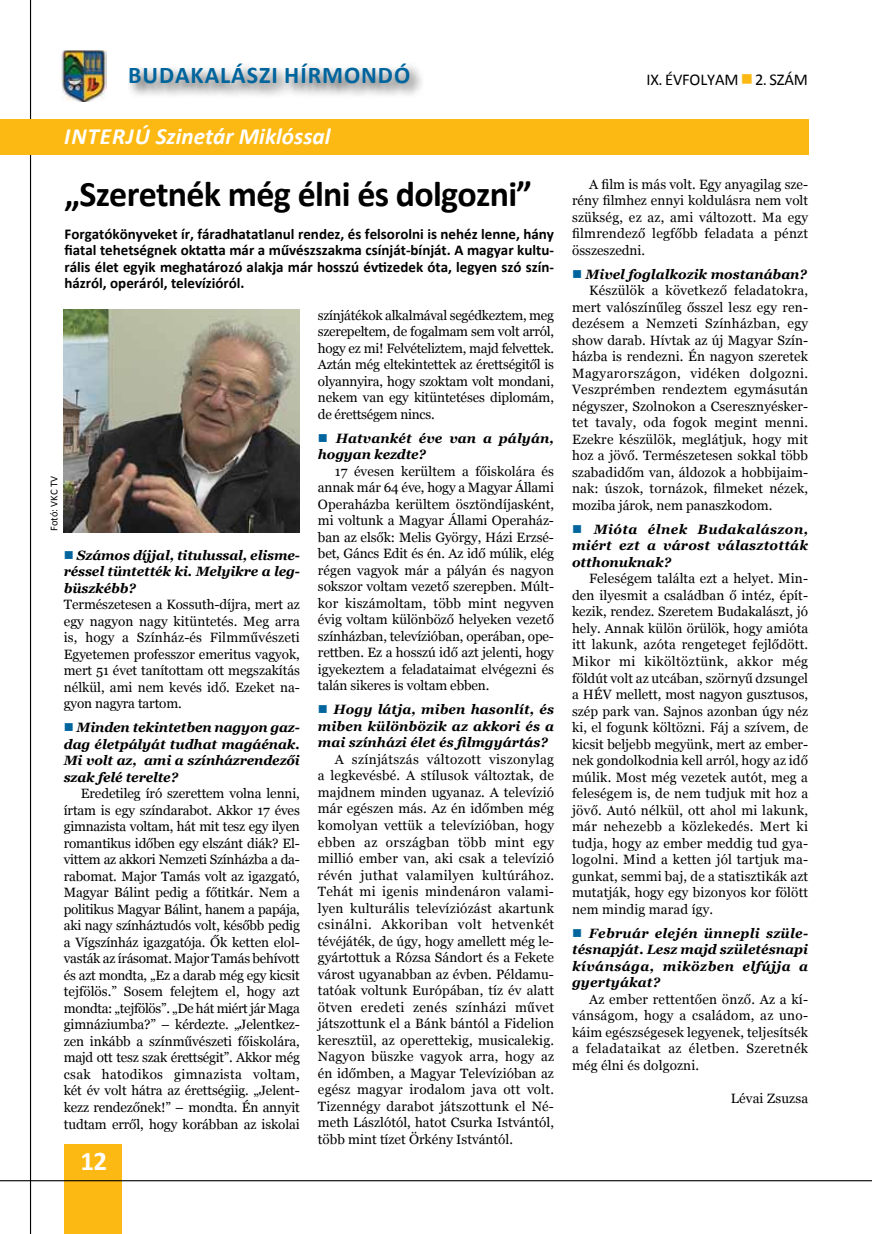
<style>
.page{position:relative;width:872px;height:1234px;background:#fff}
.page>*{position:absolute;margin:0;border:0;box-sizing:border-box;transform-origin:0 0}
.t1{font:700 36px "Calibri";letter-spacing:-.02em;color:#000}
.t2{font:700 27px "Calibri";color:#fff}
.t3{font:700 24px "Calibri";letter-spacing:.04em;color:#00649d}
.t4{font:italic 700 23.25px "Calibri";color:#fff}
.t5{font:16.5px "Calibri";letter-spacing:-.01em;color:#000}
.t6{font:700 15px/16.5px "Calibri";color:#000;text-align:justify}
.t7{font:13.5px/16.5px "Georgia";letter-spacing:.005em;color:#000;text-align:justify}
.t8{font:italic 700 13.5px/16.5px "Georgia";color:#000;text-align:justify}
.t9{font:13.5px "Georgia";letter-spacing:.035em;color:#000}
.t10{font:10.5px "Calibri";color:#000}
.s1{color:#fdb913}
.s2{color:#00649d}
</style>
<div class="page">
<hr style="left:30px;top:0;width:1px;height:1233px;background:#000">
<img style="left:61px;top:50px;width:45px;height:52px">
<div style="left:126px;top:60px;width:299px;height:39px;background:#000;opacity:.75"></div>
<div style="left:64px;top:1144px;width:58px;height:89px;background:#fdb913"></div>
<hr style="left:0;top:1179px;width:872px;height:1px;background:#000">
<div style="left:0;top:119px;width:808px;height:35px;background:#fdb913"></div>
<img style="left:64px;top:309px;width:236px;height:223px">
<h3 class="t3" style="left:128px;top:60px;width:284px">Budakalászi hírmondó</h3>
<p class="t5" style="left:646px;top:69px;width:163px">IX. ÉVFOLYAM <span class="s1">■</span> 2. SZÁM</p>
<h3 class="t4" style="left:64px;top:121px;width:22px">INTERJÚ</h3>
<h3 class="t4" style="left:156px;top:121px;width:176px">Szinetár Miklóssal</h3>
<h1 class="t1" style="left:64px;top:171px;width:469px">„Szeretnék még élni és dolgozni”</h1>
<p class="t6" style="left:64px;top:225px;width:491px">Forgatókönyveket ír, fáradhatatlanul rendez, és felsorolni is nehéz lenne, hány fiatal tehetségnek oktatta már a művészszakma csínját-bínját. A magyar kultu&shy;rális élet egyik meghatározó alakja már hosszú évtizedek óta, legyen szó szín&shy;házról, operáról, televízióról.</p>
<p class="t10" style="left:47px;top:531px;width:56px;rotate:-90deg">FOTÓ: VKC TV</p>
<p class="t8" style="left:64px;top:546px;width:237px"><span class="s2">■</span> Számos díjjal, titulussal, elisme&shy;réssel tüntették ki. Melyikre a leg&shy;büszkébb?</p>
<p class="t7" style="left:64px;top:596px;width:238px">Természetesen a Kossuth-díjra, mert az egy nagyon nagy kitüntetés. Meg arra is, hogy a Színház-és Filmművészeti Egyetemen professzor emeritus vagyok, mert 51 évet tanítottam ott megszakítás nélkül, ami nem kevés idő. Ezeket na&shy;gyon nagyra tartom.</p>
<p class="t8" style="left:64px;top:719px;width:238px"><span class="s2">■</span> Minden tekintetben nagyon gaz&shy;dag életpályát tudhat magáénak.<br>Mi volt az, ami a színházrendezői szak felé terelte?</p>
<p class="t7" style="left:64px;top:785px;width:238px;text-indent:17px">Eredetileg író szerettem volna lenni, írtam is egy színdarabot. Akkor 17 éves gimnazista voltam, hát mit tesz egy ilyen romantikus időben egy elszánt diák? El&shy;vittem az akkori Nemzeti Színházba a da&shy;rabomat. Major Tamás volt az igazgató, Magyar Bálint pedig a főtitkár. Nem a politikus Magyar Bálint, hanem a papája, aki nagy színháztudós volt, később pedig a Vígszínház igazgatója. Ők ketten elol&shy;vasták az írásomat. Major Tamás behívott és azt mondta, „Ez a darab még egy kicsit tejfölös.” Sosem felejtem el, hogy azt mondta: „tejfölös”. „De hát miért jár Maga gimnáziumba?” – kérdezte. „Jelentkez&shy;zen inkább a színművészeti főiskolára, majd ott tesz szak érettségit”. Akkor még csak hatodikos gimnazista voltam, két év volt hátra az érettségiig. „Jelent&shy;kezz rendezőnek!” – mondta. Én annyit tudtam erről, hogy korábban az iskolai</p>
<h2 class="t2" style="left:81px;top:1143px;width:28px">12</h2>
<p class="t7" style="left:318px;top:307px;width:238px">színjátékok alkalmával segédkeztem, meg szerepeltem, de fogalmam sem volt arról, hogy ez mi! Felvételiztem, majd felvettek.<br>Aztán még eltekintettek az érettségitől is olyannyira, hogy szoktam volt mondani, nekem van egy kitüntetéses diplomám, de érettségem nincs.</p>
<p class="t8" style="left:318px;top:429px;width:237px"><span class="s2">■</span> Hatvankét éve van a pályán, hogyan kezdte?</p>
<p class="t7" style="left:318px;top:462px;width:238px;text-indent:17px">17 évesen kerültem a főiskolára és annak már 64 éve, hogy a Magyar Állami Operaházba kerültem ösztöndíjasként, mi voltunk a Magyar Állami Operaház&shy;ban az elsők: Melis György, Házi Erzsé&shy;bet, Gáncs Edit és én. Az idő múlik, elég régen vagyok már a pályán és nagyon sokszor voltam vezető szerepben. Múlt&shy;kor kiszámoltam, több mint negyven évig voltam különböző helyeken vezető színházban, televízióban, operában, ope&shy;rettben. Ez a hosszú idő azt jelenti, hogy igyekeztem a feladataimat elvégezni és talán sikeres is voltam ebben.</p>
<p class="t8" style="left:318px;top:701px;width:238px"><span class="s2">■</span> Hogy látja, miben hasonlít, és miben különbözik az akkori és a mai színházi élet és filmgyártás?</p>
<p class="t7" style="left:318px;top:750px;width:238px;text-indent:17px">A színjátszás változott viszonylag a legkevésbé. A stílusok változtak, de majdnem minden ugyanaz. A televízió már egészen más. Az én időmben még komolyan vettük a televízióban, hogy ebben az országban több mint egy millió ember van, aki csak a televízió révén juthat valamilyen kultúrához.<br>Tehát mi igenis mindenáron valami&shy;lyen kulturális televíziózást akartunk csinálni. Akkoriban volt hetvenkét tévéjáték, de úgy, hogy amellett még le&shy;gyártottuk a Rózsa Sándort és a Fekete várost ugyanabban az évben. Példamu&shy;tatóak voltunk Európában, tíz év alatt ötven eredeti zenés színházi művet játszottunk el a Bánk bántól a Fidelion keresztül, az operettekig, musicalekig.<br>Nagyon büszke vagyok arra, hogy az én időmben, a Magyar Televízióban az egész magyar irodalom java ott volt.<br>Tizennégy darabot játszottunk el Né&shy;meth Lászlótól, hatot Csurka Istvántól, több mint tízet Örkény Istvántól.</p>
<p class="t7" style="left:572px;top:176px;width:238px;text-indent:17px">A film is más volt. Egy anyagilag sze&shy;rény filmhez ennyi koldulásra nem volt szükség, ez az, ami változott. Ma egy filmrendező legfőbb feladata a pénzt összeszedni.</p>
<p class="t8" style="left:572px;top:266px;width:236px"><span class="s2">■</span> Mivel foglalkozik mostanában?</p>
<p class="t7" style="left:589px;top:282px;width:220px">Készülök a következő feladatokra,</p>
<p class="t7" style="left:572px;top:299px;width:237px">mert valószínűleg ősszel lesz egy ren-</p>
<p class="t7" style="left:572px;top:315px;width:238px">dezésem a Nemzeti Színházban, egy</p>
<p class="t7" style="left:572px;top:332px;width:238px">show darab. Hívtak az új Magyar Szín-</p>
<p class="t7" style="left:572px;top:348px;width:238px">házba is rendezni. Én nagyon szeretek</p>
<p class="t9" style="left:572px;top:365px;width:238px">Magyarországon, vidéken dolgozni.</p>
<p class="t7" style="left:572px;top:381px;width:237px">Veszprémben rendeztem egymásután</p>
<p class="t7" style="left:572px;top:398px;width:237px">négyszer, Szolnokon a Cseresznyésker-</p>
<p class="t7" style="left:572px;top:414px;width:237px">tet tavaly, oda fogok megint menni.</p>
<p class="t7" style="left:572px;top:431px;width:238px">Ezekre készülök, meglátjuk, hogy mit</p>
<p class="t7" style="left:572px;top:447px;width:238px">hoz a jövő. Természetesen sokkal több</p>
<p class="t7" style="left:572px;top:464px;width:238px">szabadidőm van, áldozok a hobbijaim-</p>
<p class="t7" style="left:572px;top:480px;width:238px">nak: úszok, tornázok, filmeket nézek,</p>
<p class="t7" style="left:572px;top:497px;width:202px">moziba járok, nem panaszkodom.</p>
<p class="t8" style="left:572px;top:521px;width:238px"><span class="s2">■</span> Mióta élnek Budakalászon, miért ezt a várost választották otthonuknak?</p>
<p class="t7" style="left:572px;top:570px;width:238px;text-indent:17px">Feleségem találta ezt a helyet. Min&shy;den ilyesmit a családban ő intéz, épít&shy;kezik, rendez. Szeretem Budakalászt, jó hely. Annak külön örülök, hogy amióta itt lakunk, azóta rengeteget fejlődött.<br>Mikor mi kiköltöztünk, akkor még földút volt az utcában, szörnyű dzsungel a HÉV mellett, most nagyon gusztusos, szép park van. Sajnos azonban úgy néz ki, el fogunk költözni. Fáj a szívem, de kicsit beljebb megyünk, mert az ember&shy;nek gondolkodnia kell arról, hogy az idő múlik. Most még vezetek autót, meg a feleségem is, de nem tudjuk mit hoz a jövő. Autó nélkül, ott ahol mi lakunk, már nehezebb a közlekedés. Mert ki tudja, hogy az ember meddig tud gya&shy;logolni. Mind a ketten jól tartjuk ma&shy;gunkat, semmi baj, de a statisztikák azt mutatják, hogy egy bizonyos kor fölött nem mindig marad így.</p>
<p class="t8" style="left:572px;top:924px;width:238px"><span class="s2">■</span> Február elején ünnepli szüle&shy;tésnapját. Lesz majd születésnapi kívánsága, miközben elfújja a gyertyákat?</p>
<p class="t7" style="left:572px;top:990px;width:238px;text-indent:17px">Az ember rettentően önző. Az a kí&shy;vánságom, hogy a családom, az uno&shy;káim egészségesek legyenek, teljesítsék a feladataikat az életben. Szeretnék még élni és dolgozni.</p>
<p class="t7" style="left:731px;top:1089px;width:79px">Lévai Zsuzsa</p>
</div>
